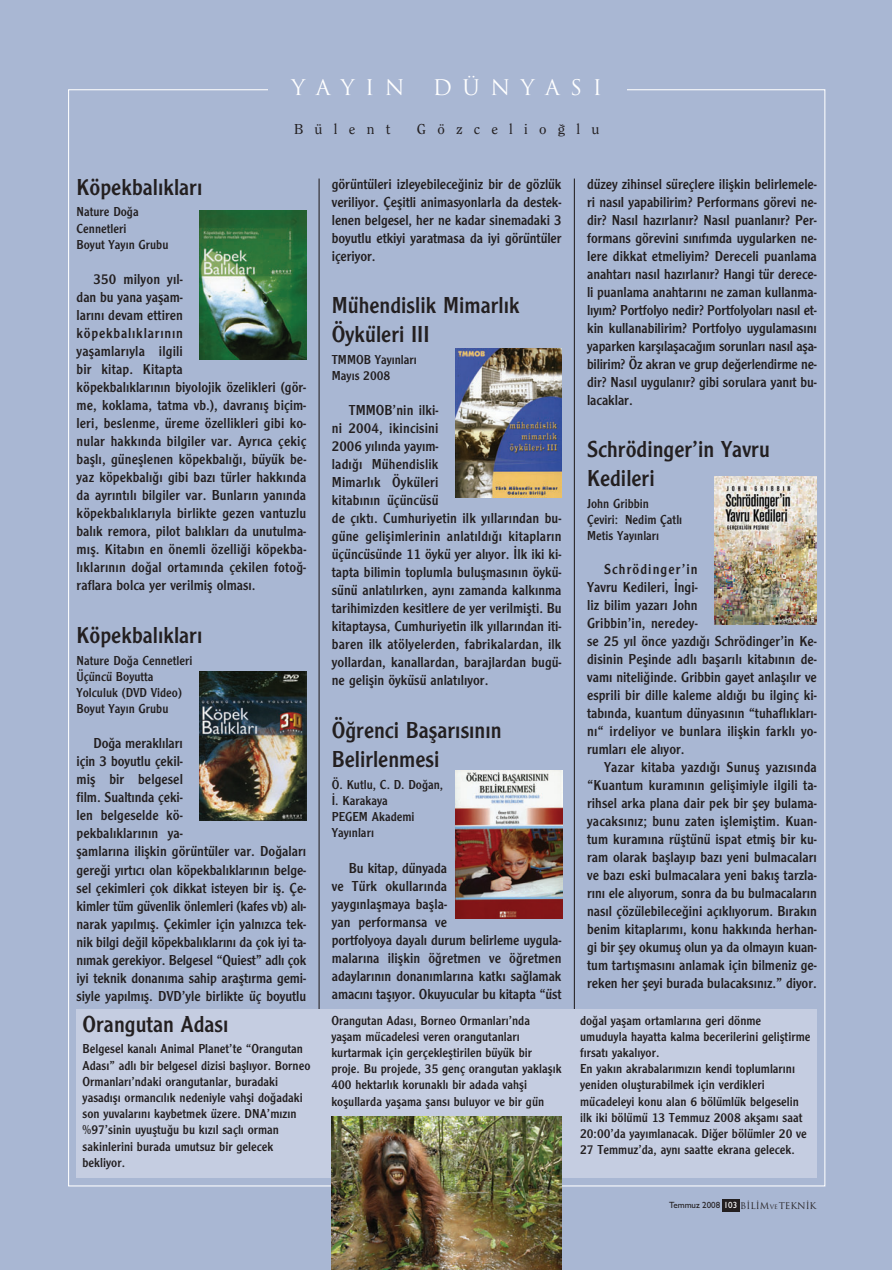
<style>
.page{position:relative;width:892px;height:1270px;background:#fff}
.page>*{position:absolute;margin:0;border:0;box-sizing:border-box;transform-origin:0 0}
.t1{font:24px/28.8px "Clearface Gothic";color:#231f20}
.t2{font:500 21px "Trajan";letter-spacing:.5em;color:#fff}
.t3{font:15px/18px "Clearface Gothic";color:#231f20}
.t4{font:500 15px "Clearface";letter-spacing:.75em;color:#231f20}
.t5{font:13.5px/16.2px "Clearface Gothic";color:#231f20}
.t6{font:500 9px "Trajan";color:#231f20}
.s1{font-family:"Gill Sans";font-weight:400}
.s2{font-family:"Gill Sans";font-weight:400;color:#fff}
.s3{font-size:6px}
</style>
<div class="page">
<div style="left:0;top:0;width:891px;height:1270px;background:#a9b7d3"></div>
<hr style="left:318px;top:179px;width:1px;height:999px;background:#231f20">
<hr style="left:573px;top:179px;width:2px;height:999px;background:#231f20">
<img style="left:200px;top:672px;width:106px;height:149px">
<img style="left:200px;top:210px;width:106px;height:149px">
<img style="left:455px;top:349px;width:107px;height:148px">
<img style="left:714px;top:476px;width:102px;height:149px">
<img style="left:455px;top:770px;width:107px;height:149px">
<div style="left:77px;top:1009px;width:739px;height:169px;background:#c5cde1"></div>
<img style="left:332px;top:1116px;width:229px;height:154px">
<div style="left:722px;top:1199px;width:17px;height:13px;background:#231f20"></div>
<h2 class="t2" style="left:291px;top:75px;width:115px">YAYIN</h2>
<h2 class="t2" style="left:432px;top:75px;width:171px">DÜNYASI</h2>
<p class="t4" style="left:294px;top:120px;width:98px">Bülent</p>
<p class="t4" style="left:417px;top:120px;width:184px">Gözcelioğlu</p>
<h1 class="t1" style="left:77px;top:174px;width:127px">Köpekbalıkları</h1>
<p class="t5" style="left:77px;top:205px;width:93px">Nature Doğa<br>Cennetleri<br>Boyut Yayın Grubu</p>
<p class="t3" style="left:77px;top:271px;width:231px;text-indent:17px">350 milyon yıl-<br>dan bu yana yaşam-<br>larını devam ettiren<br>köpekbalıklarının<br>yaşamlarıyla ilgili<br>bir kitap. Kitapta<br>köpekbalıklarının biyolojik özelikleri (gör&shy;me, koklama, tatma vb.), davranış biçim&shy;leri, beslenme, üreme özellikleri gibi ko&shy;nular hakkında bilgiler var. Ayrıca çekiç başlı, güneşlenen köpekbalığı, büyük be&shy;yaz köpekbalığı gibi bazı türler hakkında da ayrıntılı bilgiler var. Bunların yanında köpekbalıklarıyla birlikte gezen vantuzlu balık remora, pilot balıkları da unutulma&shy;mış. Kitabın en önemli özelliği köpekba&shy;lıklarının doğal ortamında çekilen fotoğ&shy;raflara bolca yer verilmiş olması.</p>
<h1 class="t1" style="left:77px;top:623px;width:127px">Köpekbalıkları</h1>
<p class="t5" style="left:77px;top:653px;width:117px">Nature Doğa Cennetleri<br>Üçüncü Boyutta<br>Yolculuk (DVD Video)<br>Boyut Yayın Grubu</p>
<p class="t3" style="left:77px;top:736px;width:231px;text-indent:17px">Doğa meraklıları<br>için 3 boyutlu çekil-<br>miş bir belgesel<br>film. Sualtında çeki-<br>len belgeselde kö-<br>pekbalıklarının ya-<br>şamlarına ilişkin görüntüler var. Doğaları gereği yırtıcı olan köpekbalıklarının belge&shy;sel çekimleri çok dikkat isteyen bir iş. Çe&shy;kimler tüm güvenlik önlemleri (kafes vb) alı&shy;narak yapılmış. Çekimler için yalnızca tek&shy;nik bilgi değil köpekbalıklarını da çok iyi ta&shy;nımak gerekiyor. Belgesel “Quiest” adlı çok iyi teknik donanıma sahip araştırma gemi&shy;siyle yapılmış. DVD’yle birlikte üç boyutlu</p>
<h1 class="t1" style="left:83px;top:1011px;width:147px">Orangutan Adası</h1>
<p class="t5" style="left:83px;top:1042px;width:229px">Belgesel kanalı Animal Planet’te “Orangutan Adası” adlı bir belgesel dizisi başlıyor. Borneo Ormanları’ndaki orangutanlar, buradaki yasadışı ormancılık nedeniyle vahşi doğadaki son yuvalarını kaybetmek üzere. DNA’mızın %97’sinin uyuştuğu bu kızıl saçlı orman sakinlerini burada umutsuz bir gelecek bekliyor.</p>
<p class="t3" style="left:332px;top:176px;width:231px;text-align:justify">görüntüleri izleyebileceğiniz bir de gözlük veriliyor. Çeşitli animasyonlarla da destek&shy;lenen belgesel, her ne kadar sinemadaki 3 boyutlu etkiyi yaratmasa da iyi görüntüler içeriyor.</p>
<h1 class="t1" style="left:332px;top:293px;width:189px">Mühendislik Mimarlık<br>Öyküleri III</h1>
<p class="t5" style="left:332px;top:353px;width:86px">TMMOB Yayınları<br>Mayıs 2008</p>
<p class="t3" style="left:332px;top:403px;width:231px;text-indent:17px">TMMOB’nin ilki-<br>ni 2004, ikincisini<br>2006 yılında yayım-<br>ladığı Mühendislik<br>Mimarlık Öyküleri<br>kitabının üçüncüsü<br>de çıktı. Cumhuriyetin ilk yıllarından bu&shy;güne gelişimlerinin anlatıldığı kitapların üçüncüsünde 11 öykü yer alıyor. İlk iki ki&shy;tapta bilimin toplumla buluşmasının öykü&shy;sünü anlatılırken, aynı zamanda kalkınma tarihimizden kesitlere de yer verilmişti. Bu kitaptaysa, Cumhuriyetin ilk yıllarından iti&shy;baren ilk atölyelerden, fabrikalardan, ilk yollardan, kanallardan, barajlardan bugü&shy;ne gelişin öyküsü anlatılıyor.</p>
<h1 class="t1" style="left:332px;top:718px;width:171px">Öğrenci Başarısının<br>Belirlenmesi</h1>
<p class="t5" style="left:332px;top:777px;width:113px">Ö. Kutlu, C. D. Doğan,<br>İ. Karakaya<br>PEGEM Akademi<br>Yayınları</p>
<p class="t3" style="left:332px;top:860px;width:231px;text-indent:17px">Bu kitap, dünyada<br>ve Türk okullarında<br>yaygınlaşmaya başla-<br>yan performansa ve<br>portfolyoya dayalı durum belirleme uygula&shy;malarına ilişkin öğretmen ve öğretmen adaylarının donanımlarına katkı sağlamak amacını taşıyor. Okuyucular bu kitapta “üst</p>
<p class="t3" style="left:587px;top:176px;width:231px;text-align:justify">düzey zihinsel süreçlere ilişkin belirlemele&shy;ri nasıl yapabilirim? Performans görevi ne&shy;dir? Nasıl hazırlanır? Nasıl puanlanır? Per&shy;formans görevini sınıfımda uygularken ne&shy;lere dikkat etmeliyim? Dereceli puanlama anahtarı nasıl hazırlanır? Hangi tür derece&shy;li puanlama anahtarını ne zaman kullanma&shy;lıyım? Portfolyo nedir? Portfolyoları nasıl et&shy;kin kullanabilirim? Portfolyo uygulamasını yaparken karşılaşacağım sorunları nasıl aşa&shy;bilirim? Öz akran ve grup değerlendirme ne&shy;dir? Nasıl uygulanır? gibi sorulara yanıt bu&shy;lacaklar.</p>
<h1 class="t1" style="left:587px;top:437px;width:184px">Schrödinger’in Yavru<br>Kedileri</h1>
<p class="t5" style="left:587px;top:497px;width:97px">John Gribbin<br>Çeviri: Nedim Çatlı<br>Metis Yayınları</p>
<p class="t3" style="left:587px;top:561px;width:231px;text-indent:17px">Schrödinger’in<br>Yavru Kedileri, İngi-<br>liz bilim yazarı John<br>Gribbin’in, neredey-<br>se 25 yıl önce yazdığı Schrödinger’in Ke&shy;disinin Peşinde adlı başarılı kitabının de&shy;vamı niteliğinde. Gribbin gayet anlaşılır ve esprili bir dille kaleme aldığı bu ilginç ki&shy;tabında, kuantum dünyasının “tuhaflıkları&shy;nı“ irdeliyor ve bunlara ilişkin farklı yo&shy;rumları ele alıyor.</p>
<p class="t3" style="left:587px;top:759px;width:231px;text-align:justify;text-indent:17px">Yazar kitaba yazdığı Sunuş yazısında “Kuantum kuramının gelişimiyle ilgili ta&shy;rihsel arka plana dair pek bir şey bulama&shy;yacaksınız; bunu zaten işlemiştim. Kuan&shy;tum kuramına rüştünü ispat etmiş bir ku&shy;ram olarak başlayıp bazı yeni bulmacaları ve bazı eski bulmacalara yeni bakış tarzla&shy;rını ele alıyorum, sonra da bu bulmacaların nasıl çözülebileceğini açıklıyorum. Bırakın benim kitaplarımı, konu hakkında herhan&shy;gi bir şey okumuş olun ya da olmayın kuan&shy;tum tartışmasını anlamak için bilmeniz ge&shy;reken her şeyi burada bulacaksınız.” diyor.</p>
<p class="t5" style="left:331px;top:1013px;width:232px">Orangutan Adası, Borneo Ormanları’nda yaşam mücadelesi veren orangutanları kurtarmak için gerçekleştirilen büyük bir proje. Bu projede, 35 genç orangutan yaklaşık 400 hektarlık korunaklı bir adada vahşi koşullarda yaşama şansı buluyor ve bir gün</p>
<p class="t5" style="left:580px;top:1013px;width:232px">doğal yaşam ortamlarına geri dönme umuduyla hayatta kalma becerilerini geliştirme fırsatı yakalıyor.<br>En yakın akrabalarımızın kendi toplumlarını yeniden oluşturabilmek için verdikleri mücadeleyi konu alan 6 bölümlük belgeselin ilk iki bölümü 13 Temmuz 2008 akşamı saat 20:00’da yayımlanacak. Diğer bölümler 20 ve 27 Temmuz’da, aynı saatte ekrana gelecek.</p>
<p class="t6" style="left:669px;top:1200px;width:148px"><span class="s1">Temmuz 2008</span> <span class="s2">103</span> BILIM<span class="s3">VE</span>TEKNIK</p>
</div>
